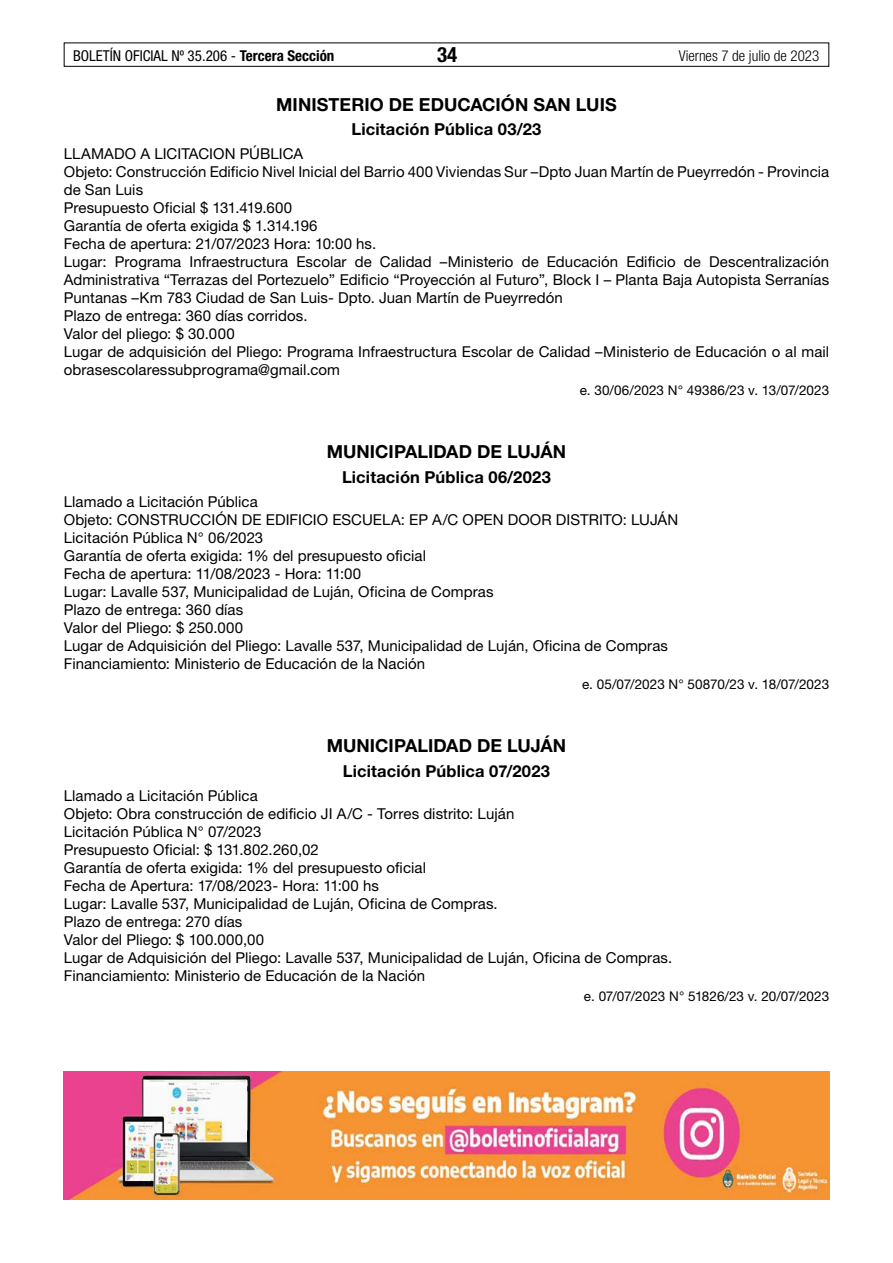
<style>
.page{position:relative;width:893px;height:1263px;background:#fff}
.page>*{position:absolute;margin:0;border:0;box-sizing:border-box;transform-origin:0 0}
.t1{font:700 condensed 21px "Helvetica Neue LT Std";color:#000}
.t2{font:700 18px "Helvetica Neue LT Std";letter-spacing:.005em;color:#000}
.t3{font:700 16.5px "Helvetica Neue LT Std";letter-spacing:.01em;color:#000}
.t4{font:15px/18px "Helvetica Neue LT Std";letter-spacing:.005em;color:#000}
.t5{font:condensed 15px "Helvetica Neue LT Std";color:#000}
.t6{font:300 condensed 15px "Helvetica Neue LT Std";color:#000}
.t7{font:13.5px "Helvetica Neue LT Std";letter-spacing:-.005em;color:#000}
.s1{font-weight:700}
</style>
<div class="page">
<div style="left:64px;top:43px;width:765px;height:24px;border:1px solid #000"></div>
<img style="left:64px;top:1072px;width:765px;height:127px">
<p class="t5" style="left:73px;top:47px;width:263px">BOLETÍN OFICIAL Nº 35.206 - <span class="s1">Tercera Sección</span></p>
<h1 class="t1" style="left:437px;top:42px;width:22px">34</h1>
<p class="t6" style="left:679px;top:47px;width:142px">Viernes 7 de julio de 2023</p>
<p class="t2" style="left:276px;top:93px;width:342px">MINISTERIO DE EDUCACIÓN SAN LUIS</p>
<p class="t3" style="left:352px;top:119px;width:191px">Licitación Pública 03/23</p>
<p class="t4" style="left:64px;top:145px;width:767px">LLAMADO A LICITACION PÚBLICA<br>Objeto: Construcción Edificio Nivel Inicial del Barrio 400 Viviendas Sur –Dpto Juan Martín de Pueyrredón - Provincia de San Luis<br>Presupuesto Oficial $ 131.419.600<br>Garantía de oferta exigida $ 1.314.196<br>Fecha de apertura: 21/07/2023 Hora: 10:00 hs.<br>Lugar: Programa Infraestructura Escolar de Calidad –Ministerio de Educación Edificio de Descentralización Administrativa “Terrazas del Portezuelo” Edificio “Proyección al Futuro”, Block I – Planta Baja Autopista Serranías Puntanas –Km 783 Ciudad de San Luis- Dpto. Juan Martín de Pueyrredón<br>Plazo de entrega: 360 días corridos.<br>Valor del pliego: $ 30.000<br>Lugar de adquisición del Pliego: Programa Infraestructura Escolar de Calidad –Ministerio de Educación o al mail obrasescolaressubprograma@gmail.com</p>
<p class="t7" style="left:580px;top:382px;width:251px">e. 30/06/2023 N° 49386/23 v. 13/07/2023</p>
<p class="t2" style="left:327px;top:441px;width:241px">MUNICIPALIDAD DE LUJÁN</p>
<p class="t3" style="left:342px;top:467px;width:210px">Licitación Pública 06/2023</p>
<p class="t4" style="left:64px;top:493px;width:616px">Llamado a Licitación Pública<br>Objeto: CONSTRUCCIÓN DE EDIFICIO ESCUELA: EP A/C OPEN DOOR DISTRITO: LUJÁN Licitación Pública N° 06/2023<br>Garantía de oferta exigida: 1% del presupuesto oficial<br>Fecha de apertura: 11/08/2023 - Hora: 11:00<br>Lugar: Lavalle 537, Municipalidad de Luján, Oficina de Compras<br>Plazo de entrega: 360 días<br>Valor del Pliego: $ 250.000<br>Lugar de Adquisición del Pliego: Lavalle 537, Municipalidad de Luján, Oficina de Compras Financiamiento: Ministerio de Educación de la Nación</p>
<p class="t7" style="left:582px;top:676px;width:249px">e. 05/07/2023 N° 50870/23 v. 18/07/2023</p>
<p class="t2" style="left:327px;top:735px;width:241px">MUNICIPALIDAD DE LUJÁN</p>
<p class="t3" style="left:343px;top:760px;width:209px">Licitación Pública 07/2023</p>
<p class="t4" style="left:64px;top:786px;width:610px">Llamado a Licitación Pública<br>Objeto: Obra construcción de edificio JI A/C - Torres distrito: Luján<br>Licitación Pública N° 07/2023<br>Presupuesto Oficial: $ 131.802.260,02<br>Garantía de oferta exigida: 1% del presupuesto oficial<br>Fecha de Apertura: 17/08/2023- Hora: 11:00 hs<br>Lugar: Lavalle 537, Municipalidad de Luján, Oficina de Compras.<br>Plazo de entrega: 270 días<br>Valor del Pliego: $ 100.000,00<br>Lugar de Adquisición del Pliego: Lavalle 537, Municipalidad de Luján, Oficina de Compras.<br>Financiamiento: Ministerio de Educación de la Nación</p>
<p class="t7" style="left:584px;top:988px;width:247px">e. 07/07/2023 N° 51826/23 v. 20/07/2023</p>
</div>
